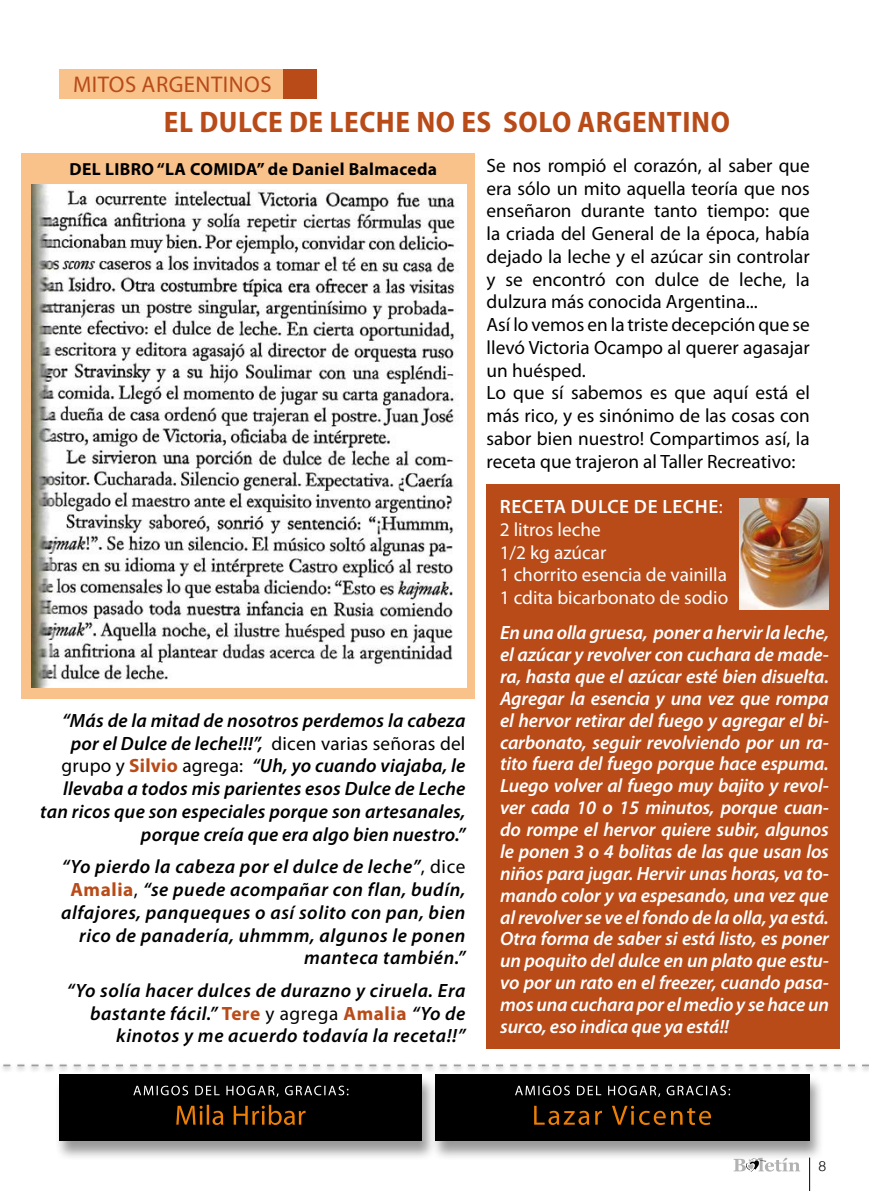
<style>
.page{position:relative;width:869px;height:1191px;background:#fff}
.page>*{position:absolute;margin:0;border:0;box-sizing:border-box;transform-origin:0 0}
.t1{font:700 semi-condensed 29.75px "Myriad Pro";letter-spacing:.02em;color:#b84b18}
.t2{font:22.75px "Myriad Pro";letter-spacing:.02em;color:#b84b18}
.t3{font:italic 600 19.25px/21.9px "Myriad Pro";letter-spacing:-.01em;color:#fff;text-align:justify}
.t4{font:italic 600 19.25px/22.8px "Myriad Pro";letter-spacing:.025em;color:#000;text-align:right}
.t5{font:19.25px/22.8px "Myriad Pro";color:#000}
.t6{font:19.25px/22.8px "Myriad Pro";color:#fff}
.t7{font:700 17.5px "Myriad Pro";letter-spacing:.02em;color:#000}
.t8{font:300 14px "Helvetica";color:#000}
.s1{font-weight:600}
.s2{font-weight:400;font-style:normal}
.s3{font-weight:700;font-style:normal;color:#b84b18}
</style>
<div class="page">
<hr style="left:809px;top:1157px;width:1px;height:34px;background:#000">
<svg style="left:733px;top:1160px;width:66px;height:11px"></svg>
<div style="left:21px;top:153px;width:453px;height:546px;background:#f9c28b"></div>
<div style="left:486px;top:484px;width:353px;height:564px;background:#b84b18"></div>
<img style="left:31px;top:185px;width:435px;height:502px">
<div style="left:430px;top:1074px;width:393px;height:86px;background:#000;opacity:.4"></div>
<div style="left:435px;top:1074px;width:374px;height:66px;background:#000"></div>
<svg style="left:515px;top:1085px;width:214px;height:12px"></svg>
<svg style="left:534px;top:1105px;width:176px;height:20px"></svg>
<div style="left:0;top:1062px;width:868px;height:11px;background:#000;opacity:.4"></div>
<svg style="left:0;top:1064px;width:868px;height:2px"></svg>
<div style="left:54px;top:1074px;width:383px;height:86px;background:#000;opacity:.4"></div>
<div style="left:60px;top:1074px;width:362px;height:66px;background:#000"></div>
<svg style="left:133px;top:1085px;width:215px;height:12px"></svg>
<svg style="left:176px;top:1104px;width:129px;height:21px"></svg>
<div style="left:60px;top:69px;width:228px;height:30px;background:#f9c28b"></div>
<div style="left:283px;top:69px;width:33px;height:30px;background:#b84b18"></div>
<img style="left:739px;top:498px;width:89px;height:111px">
<p class="t2" style="left:73px;top:70px;width:200px">MITOS ARGENTINOS</p>
<h1 class="t1" style="left:164px;top:106px;width:567px">EL DULCE DE LECHE NO ES SOLO ARGENTINO</h1>
<p class="t7" style="left:70px;top:159px;width:369px">DEL LIBRO “LA COMIDA” de Daniel Balmaceda</p>
<p class="t5" style="left:486px;top:154px;width:324px">Se nos rompió el corazón, al saber que era sólo un mito aquella teoría que nos enseñaron durante tanto tiempo: que la criada del General de la época, había dejado la leche y el azúcar sin controlar y se encontró con dulce de leche, la dulzura más conocida Argentina...<br>Así lo vemos en la triste decepción que se llevó Victoria Ocampo al querer agasajar un huésped.<br>Lo que sí sabemos es que aquí está el más rico, y es sinónimo de las cosas con sabor bien nuestro! Compartimos así, la receta que trajeron al Taller Recreativo:</p>
<p class="t6" style="left:499px;top:495px;width:230px"><span class="s1">RECETA DULCE DE LECHE</span>:<br>2 litros leche<br>1/2 kg azúcar<br>1 chorrito esencia de vainilla<br>1 cdita bicarbonato de sodio</p>
<p class="t3" style="left:500px;top:622px;width:330px">En una olla gruesa, poner a hervir la leche, el azúcar y revolver con cuchara de made&shy;ra, hasta que el azúcar esté bien disuelta.<br>Agregar la esencia y una vez que rompa el hervor retirar del fuego y agregar el bi&shy;carbonato, seguir revolviendo por un ra&shy;tito fuera del fuego porque hace espuma.<br>Luego volver al fuego muy bajito y revol&shy;ver cada 10 o 15 minutos, porque cuan&shy;do rompe el hervor quiere subir, algunos le ponen 3 o 4 bolitas de las que usan los niños para jugar. Hervir unas horas, va to&shy;mando color y va espesando, una vez que al revolver se ve el fondo de la olla, ya está.<br>Otra forma de saber si está listo, es poner un poquito del dulce en un plato que estu&shy;vo por un rato en el freezer, cuando pasa&shy;mos una cuchara por el medio y se hace un surco, eso indica que ya está!!</p>
<p class="t4" style="left:40px;top:709px;width:426px">“Más de la mitad de nosotros perdemos la cabeza por el Dulce de leche!!!”, <span class="s2">dicen varias señoras del grupo y</span> <span class="s3">Silvio</span> <span class="s2">agrega:</span> “Uh, yo cuando viajaba, le llevaba a todos mis parientes esos Dulce de Leche tan ricos que son especiales porque son artesanales, porque creía que era algo bien nuestro.”</p>
<p class="t4" style="left:61px;top:855px;width:405px">“Yo pierdo la cabeza por el dulce de leche”<span class="s2">, dice </span><span class="s3">Amalia</span><span class="s2">,</span> “se puede acompañar con flan, budín, alfajores, panqueques o así solito con pan, bien rico de panadería, uhmmm, algunos le ponen manteca también.”</p>
<p class="t4" style="left:67px;top:979px;width:400px">“Yo solía hacer dulces de durazno y ciruela. Era bastante fácil.” <span class="s3">Tere</span> <span class="s2">y agrega</span> <span class="s3">Amalia</span> “Yo de kinotos y me acuerdo todavía la receta!!”</p>
<p class="t8" style="left:818px;top:1157px;width:9px">8</p>
</div>
